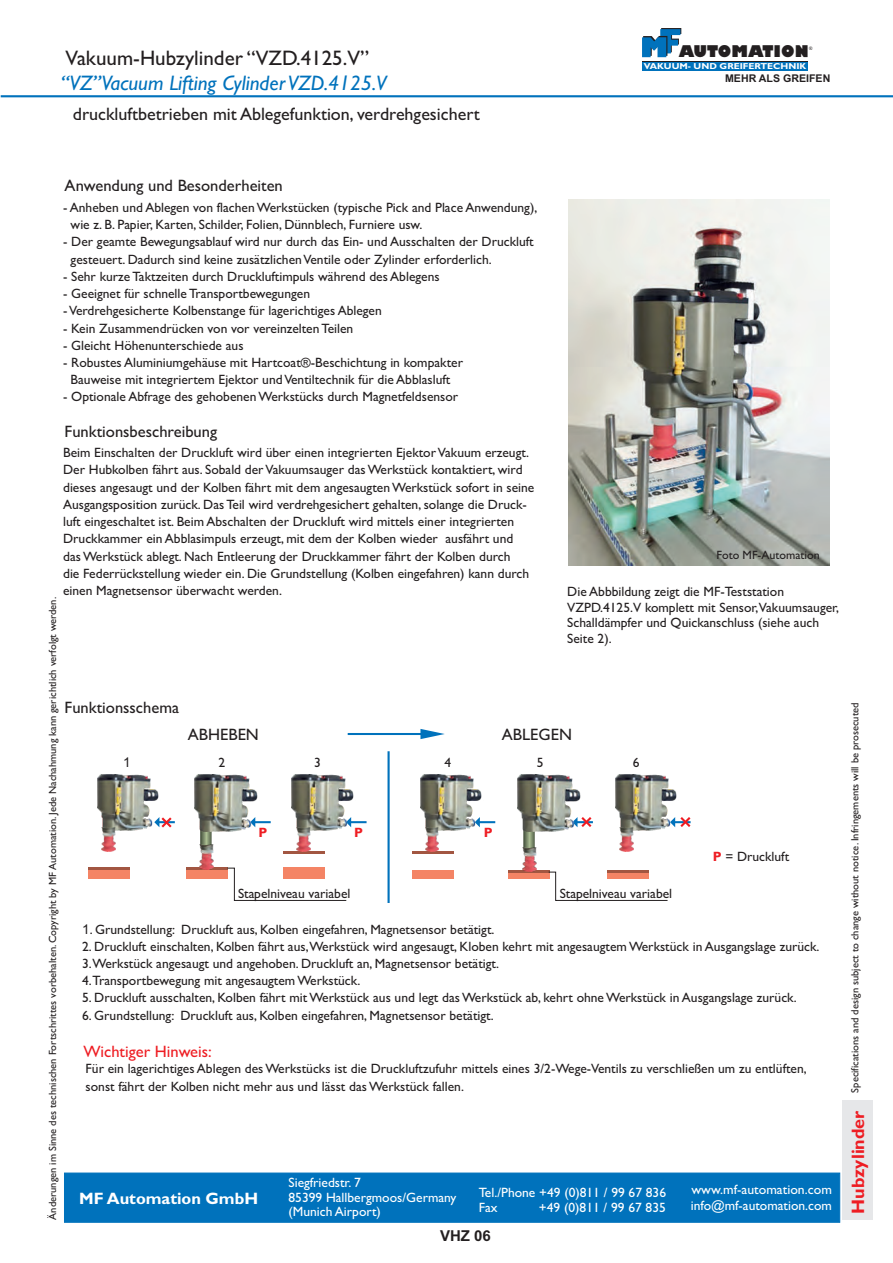
<style>
.page{position:relative;width:893px;height:1263px;background:#fff}
.page>*{position:absolute;margin:0;border:0;box-sizing:border-box;transform-origin:0 0}
.t1{font:italic 21px "Gill Sans";color:#0072bc}
.t2{font:21px "Gill Sans";color:#231f20}
.t3{font:18px "Gill Sans";color:#231f20}
.t4{font:700 18px "Gill Sans";color:#ee1d23}
.t5{font:16.5px "Gill Sans";color:#231f20}
.t6{font:16.5px "Gill Sans";color:#ee1d23}
.t7{font:700 16.5px "Gill Sans";color:#fff}
.t8{font:800 15.9px "Gill Sans";color:#231f20}
.t9{font:700 15px "Arial";color:#231f20}
.t10{font:13.5px/17.2px "Gill Sans";color:#231f20}
.t11{font:13.5px/14.9px "Gill Sans";color:#fff}
.t12{font:700 13.5px "Gill Sans";color:#ee1d23}
.t13{font:13.5px "Arial";color:#231f20}
.t14{font:12px "Gill Sans";color:#231f20}
.t15{font:700 10.65px "Arial";color:#231f20}
.t16{font:10.5px "Gill Sans";color:#231f20}
.t17{font:700 8.7px "Gill Sans";color:#fff;scale:1.1 1}
.t18{font:6.9px "Sakkal Majalla";color:#231f20}
.s1{font-weight:700;color:#ee1d23}
.s2{font-family:"Arial"}
</style>
<div class="page">
<div style="left:843px;top:1100px;width:30px;height:120px;background:#e6e7e9"></div>
<hr style="left:1px;top:95px;width:892px;height:2px;background:#0072bc">
<div style="left:64px;top:1173px;width:776px;height:50px;background:#0072bc;border:1px solid #0072bc"></div>
<svg style="left:642px;top:28px;width:39px;height:29px"></svg>
<div style="left:642px;top:61px;width:165px;height:9px;background:#231f20"></div>
<div style="left:642px;top:62px;width:165px;height:9px;background:#0072bc"></div>
<img style="left:568px;top:200px;width:261px;height:365px">
<hr style="left:186px;top:868px;width:42px;height:2px;background:#a25641">
<hr style="left:508px;top:871px;width:42px;height:2px;background:#a25641">
<hr style="left:88px;top:868px;width:41px;height:2px;background:#a25641">
<hr style="left:607px;top:871px;width:41px;height:2px;background:#a25641">
<hr style="left:283px;top:851px;width:41px;height:2px;background:#a25641">
<hr style="left:412px;top:851px;width:41px;height:2px;background:#a25641">
<hr style="left:186px;top:870px;width:42px;height:3px;background:#f48465">
<hr style="left:88px;top:870px;width:41px;height:3px;background:#f48465">
<hr style="left:412px;top:870px;width:41px;height:3px;background:#f48465">
<hr style="left:186px;top:873px;width:42px;height:2px;background:#f48465">
<hr style="left:508px;top:873px;width:42px;height:2px;background:#f48465">
<hr style="left:88px;top:873px;width:41px;height:2px;background:#f48465">
<hr style="left:412px;top:873px;width:41px;height:2px;background:#f48465">
<hr style="left:186px;top:876px;width:42px;height:2px;background:#f48465">
<hr style="left:508px;top:876px;width:42px;height:2px;background:#f48465">
<hr style="left:88px;top:876px;width:41px;height:2px;background:#f48465">
<hr style="left:412px;top:876px;width:41px;height:2px;background:#f48465">
<svg style="left:200px;top:831px;width:12px;height:14px"></svg>
<svg style="left:523px;top:831px;width:12px;height:16px"></svg>
<img style="left:199px;top:845px;width:14px;height:24px">
<img style="left:522px;top:847px;width:14px;height:25px">
<svg style="left:259px;top:821px;width:12px;height:3px"></svg>
<svg style="left:348px;top:729px;width:97px;height:10px"></svg>
<svg style="left:355px;top:821px;width:12px;height:3px"></svg>
<svg style="left:484px;top:821px;width:11px;height:3px"></svg>
<svg style="left:161px;top:817px;width:14px;height:11px"></svg>
<svg style="left:582px;top:817px;width:11px;height:10px"></svg>
<svg style="left:679px;top:817px;width:12px;height:10px"></svg>
<svg style="left:227px;top:868px;width:120px;height:33px"></svg>
<svg style="left:548px;top:872px;width:120px;height:29px"></svg>
<hr style="left:387px;top:751px;width:3px;height:152px;background:#0072bc">
<img style="left:97px;top:775px;width:64px;height:55px">
<img style="left:102px;top:828px;width:14px;height:24px">
<img style="left:420px;top:775px;width:64px;height:55px">
<img style="left:425px;top:828px;width:14px;height:24px">
<img style="left:615px;top:775px;width:64px;height:55px">
<img style="left:620px;top:828px;width:14px;height:24px">
<img style="left:292px;top:775px;width:63px;height:55px">
<img style="left:296px;top:828px;width:14px;height:24px">
<img style="left:195px;top:775px;width:64px;height:56px">
<img style="left:517px;top:775px;width:65px;height:56px">
<h1 class="t2" style="left:66px;top:51px;width:305px">Vakuum-Hubzylinder “VZD.4125.V”</h1>
<h1 class="t1" style="left:61px;top:75px;width:328px">“VZ” Vacuum Lifting Cylinder VZD.4125.V</h1>
<h2 class="t3" style="left:73px;top:108px;width:408px">druckluftbetrieben mit Ablegefunktion, verdrehgesichert</h2>
<p class="t8" style="left:679px;top:45px;width:131px">AUTOMATION</p>
<p class="t18" style="left:809px;top:45px;width:5px">®</p>
<p class="t17" style="left:644px;top:63px;width:149px">VAKUUM- UND GREIFERTECHNIK</p>
<p class="t15" style="left:725px;top:74px;width:107px">MEHR ALS GREIFEN</p>
<p class="t5" style="left:65px;top:180px;width:220px">Anwendung und Besonderheiten</p>
<p class="t10" style="left:71px;top:200px;width:468px;text-indent:-8px">- Anheben und Ablegen von flachen Werkstücken (typische Pick and Place Anwendung), wie z. B. Papier, Karten, Schilder, Folien, Dünnblech, Furniere usw.</p>
<p class="t10" style="left:71px;top:235px;width:465px;text-indent:-8px">- Der geamte Bewegungsablauf wird nur durch das Ein- und Ausschalten der Druckluft gesteuert. Dadurch sind keine zusätzlichen Ventile oder Zylinder erforderlich.</p>
<p class="t10" style="left:63px;top:269px;width:378px">- Sehr kurze Taktzeiten durch Druckluftimpuls während des Ablegens</p>
<p class="t10" style="left:63px;top:286px;width:248px">- Geeignet für schnelle Transportbewegungen</p>
<p class="t10" style="left:63px;top:304px;width:320px">- Verdrehgesicherte Kolbenstange für lagerichtiges Ablegen</p>
<p class="t10" style="left:63px;top:321px;width:292px">- Kein Zusammendrücken von vor vereinzelten Teilen</p>
<p class="t10" style="left:63px;top:338px;width:182px">- Gleicht Höhenunterschiede aus</p>
<p class="t10" style="left:63px;top:355px;width:401px;text-align:center">- Robustes Aluminiumgehäuse mit Hartcoat®-Beschichtung in kompakter<br>Bauweise mit integriertem Ejektor und Ventiltechnik für die Abblasluft</p>
<p class="t10" style="left:63px;top:390px;width:397px">- Optionale Abfrage des gehobenen Werkstücks durch Magnetfeldsensor</p>
<p class="t5" style="left:65px;top:426px;width:154px">Funktionsbeschreibung</p>
<p class="t10" style="left:63px;top:445px;width:473px">Beim Einschalten der Druckluft wird über einen integrierten Ejektor Vakuum erzeugt.<br>Der Hubkolben fährt aus. Sobald der Vakuumsauger das Werkstück kontaktiert, wird dieses angesaugt und der Kolben fährt mit dem angesaugten Werkstück sofort in seine Ausgangsposition zurück. Das Teil wird verdrehgesichert gehalten, solange die Druck&shy;luft eingeschaltet ist. Beim Abschalten der Druckluft wird mittels einer integrierten Druckkammer ein Abblasimpuls erzeugt, mit dem der Kolben wieder ausfährt und das Werkstück ablegt. Nach Entleerung der Druckkammer fährt der Kolben durch<br>die Federrückstellung wieder ein. Die Grundstellung (Kolben eingefahren) kann durch einen Magnetsensor überwacht werden.</p>
<p class="t14" style="left:717px;top:551px;width:105px">Foto MF-Automation</p>
<p class="t10" style="left:567px;top:585px;width:273px;line-height:15.6px">Die Abbbildung zeigt die MF-Teststation VZPD.4125.V komplett mit Sensor,Vakuumsauger, Schalldämpfer und Quickanschluss (siehe auch Seite 2).</p>
<p class="t16" style="left:49px;top:1219px;width:624px;rotate:-90deg">Änderungen im Sinne des technischen Fortschrittes vorbehalten. Copyright by MF Automation. Jede Nachahmung kann gerichtlich verfolgt werden.</p>
<p class="t5" style="left:65px;top:702px;width:116px">Funktionsschema</p>
<p class="t5" style="left:188px;top:728px;width:72px">ABHEBEN</p>
<p class="t5" style="left:502px;top:728px;width:71px">ABLEGEN</p>
<p class="t13" style="left:123px;top:757px;width:9px">1</p>
<p class="t10" style="left:218px;top:755px;width:8px">2</p>
<p class="t10" style="left:314px;top:755px;width:8px">3</p>
<p class="t10" style="left:444px;top:755px;width:8px">4</p>
<p class="t10" style="left:537px;top:755px;width:8px">5</p>
<p class="t10" style="left:633px;top:755px;width:8px">6</p>
<p class="t12" style="left:258px;top:827px;width:10px">P</p>
<p class="t12" style="left:354px;top:827px;width:10px">P</p>
<p class="t12" style="left:484px;top:827px;width:10px">P</p>
<p class="t10" style="left:713px;top:849px;width:78px"><span class="s1">P</span> = Druckluft</p>
<p class="t10" style="left:238px;top:887px;width:114px">Stapelniveau variabel</p>
<p class="t10" style="left:560px;top:887px;width:114px">Stapelniveau variabel</p>
<p class="t10" style="left:82px;top:922px;width:414px"><span class="s2">1</span>. Grundstellung: Druckluft aus, Kolben eingefahren, Magnetsensor betätigt.</p>
<p class="t10" style="left:82px;top:939px;width:739px">2. Druckluft einschalten, Kolben fährt aus,Werkstück wird angesaugt, Kloben kehrt mit angesaugtem Werkstück in Ausgangslage zurück.<br>3.Werkstück angesaugt und angehoben. Druckluft an, Magnetsensor betätigt.<br>4.Transportbewegung mit angesaugtem Werkstück.</p>
<p class="t10" style="left:82px;top:991px;width:716px">5. Druckluft ausschalten, Kolben fährt mit Werkstück aus und legt das Werkstück ab, kehrt ohne Werkstück in Ausgangslage zurück.</p>
<p class="t10" style="left:82px;top:1008px;width:413px">6. Grundstellung: Druckluft aus, Kolben eingefahren, Magnetsensor betätigt.</p>
<p class="t6" style="left:83px;top:1046px;width:130px">Wichtiger Hinweis:</p>
<p class="t10" style="left:86px;top:1062px;width:723px">Für ein lagerichtiges Ablegen des Werkstücks ist die Druckluftzufuhr mittels eines 3/2-Wege-Ventils zu verschließen um zu entlüften, sonst fährt der Kolben nicht mehr aus und lässt das Werkstück fallen.</p>
<p class="t11" style="left:289px;top:1176px;width:170px">Siegfriedstr. 7<br>85399 Hallbergmoos/Germany (Munich Airport)</p>
<p class="t11" style="left:479px;top:1185px;width:189px;line-height:15.6px">Tel./Phone +49 (0)811 / 99 67 836<br>Fax</p>
<p class="t7" style="left:79px;top:1192px;width:180px">MF Automation GmbH</p>
<p class="t11" style="left:691px;top:1183px;width:143px;line-height:15.6px">www.mf-automation.com info@mf-automation.com</p>
<p class="t9" style="left:440px;top:1229px;width:52px">VHZ 06</p>
<p class="t11" style="left:539px;top:1202px;width:128px">+49 (0)811 / 99 67 835</p>
<p class="t16" style="left:851px;top:1092px;width:392px;rotate:-90deg">Specifications and design subject to change without notice. Infringements will be prosecuted</p>
<h2 class="t4" style="left:852px;top:1214px;width:105px;rotate:-90deg">Hubzylinder</h2>
</div>
